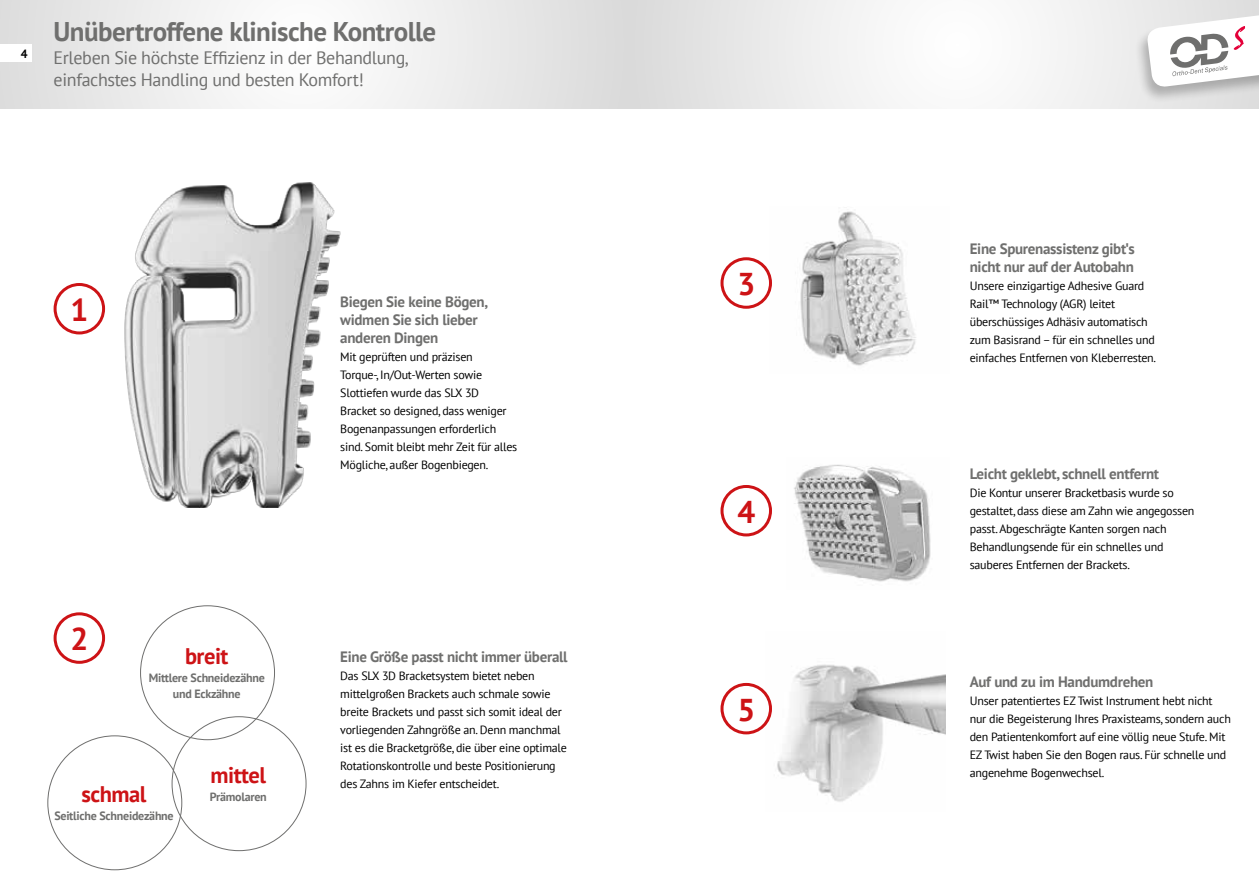
<style>
.page{position:relative;width:1259px;height:893px;background:#fff}
.page>*{position:absolute;margin:0;border:0;box-sizing:border-box;transform-origin:0 0}
.t1{font:700 31.5px "PT Sans";color:#cd1316}
.t2{font:700 27px "PT Sans";letter-spacing:-.02em;color:#6f6f6e}
.t3{font:700 22.5px "PT Sans";letter-spacing:-.02em;color:#cd1316}
.t4{font:18px/22.5px "PT Sans";letter-spacing:-.02em;color:#6f6f6e}
.t5{font:700 15px/18px "PT Sans";letter-spacing:-.02em;color:#6f6f6e}
.t6{font:12px/18px "PT Sans";letter-spacing:-.02em;color:#000}
.t7{font:700 12px/16.5px "PT Sans";letter-spacing:-.02em;color:#6f6f6e;text-align:center}
.t8{font:700 12px "PT Sans";color:#000}
.s1{font-family:"Arial Narrow"}
</style>
<div class="page">
<svg style="left:0;top:0;width:629px;height:108px;fill:#ededed"></svg>
<div style="left:0;top:45px;width:32px;height:17px;background:#fff"></div>
<svg style="left:629px;top:0;width:630px;height:108px;fill:#f1f1f1"></svg>
<img style="left:765px;top:664px;width:180px;height:138px">
<div style="left:54px;top:612px;width:51px;height:52px;border:3px solid #cd1316;border-radius:50%"></div>
<div style="left:720px;top:485px;width:52px;height:51px;border:3px solid #cd1316;border-radius:50%"></div>
<div style="left:720px;top:683px;width:52px;height:51px;border:3px solid #cd1316;border-radius:50%"></div>
<div style="left:54px;top:283px;width:51px;height:51px;border:3px solid #cd1316;border-radius:50%"></div>
<img style="left:794px;top:464px;width:137px;height:118px">
<img style="left:770px;top:211px;width:146px;height:155px">
<img style="left:70px;top:182px;width:271px;height:326px">
<div style="left:720px;top:257px;width:52px;height:52px;border:3px solid #cd1316;border-radius:50%"></div>
<div style="left:1134px;top:11px;width:125px;height:93px;background:#000;opacity:.25"></div>
<svg style="left:1146px;top:11px;width:113px;height:77px"></svg>
<p class="t8" style="left:21px;top:45px;width:8px">4</p>
<h2 class="t2" style="left:54px;top:14px;width:384px">Unübertroffene klinische Kontrolle</h2>
<h3 class="t4" style="left:54px;top:46px;width:356px">Erleben Sie höchste Effizienz in der Behandlung, einfachstes Handling und besten Komfort!</h3>
<h1 class="t1" style="left:70px;top:289px;width:19px">1</h1>
<h1 class="t1" style="left:70px;top:618px;width:19px">2</h1>
<h3 class="t3" style="left:185px;top:641px;width:45px">breit</h3>
<p class="t7" style="left:149px;top:669px;width:118px">Mittlere Schneidezähne und Eckzähne</p>
<h3 class="t3" style="left:211px;top:760px;width:57px">mittel</h3>
<h3 class="t3" style="left:81px;top:779px;width:67px">schmal</h3>
<p class="t7" style="left:210px;top:788px;width:58px">Prämolaren</p>
<p class="t7" style="left:54px;top:807px;width:121px">Seitliche Schneidezähne</p>
<p class="t5" style="left:340px;top:292px;width:149px">Biegen Sie keine Bögen, widmen Sie sich lieber anderen Dingen</p>
<p class="t6" style="left:340px;top:347px;width:178px">Mit geprüften und präzisen<br>Torque-, In/Out-Werten sowie<br>Slottiefen wurde das SLX 3D<br>Bracket so designed, dass weniger<br>Bogenanpassungen erforderlich sind. Somit bleibt mehr Zeit für alles<br>Mögliche, außer Bogenbiegen.</p>
<p class="t5" style="left:340px;top:648px;width:229px">Eine Größe passt nicht immer überall</p>
<p class="t6" style="left:340px;top:667px;width:228px">Das SLX 3D Bracketsystem bietet neben mittelgroßen Brackets auch schmale sowie breite Brackets und passt sich somit ideal der vorliegenden Zahngröße an. Denn manchmal ist es die Bracketgröße, die über eine optimale Rotationskontrolle und beste Positionierung des Zahns im Kiefer entscheidet.</p>
<h1 class="t1" style="left:737px;top:263px;width:19px">3</h1>
<h1 class="t1" style="left:737px;top:491px;width:19px">4</h1>
<h1 class="t1" style="left:737px;top:689px;width:19px">5</h1>
<p class="t5" style="left:969px;top:240px;width:167px">Eine Spurenassistenz gibt<span class="s1">'</span>s nicht nur auf der Autobahn</p>
<p class="t6" style="left:969px;top:277px;width:188px">Unsere einzigartige Adhesive Guard Rail™ Technology (AGR) leitet überschüssiges Adhäsiv automatisch zum Basisrand – für ein schnelles und einfaches Entfernen von Kleberresten.</p>
<p class="t5" style="left:969px;top:465px;width:191px">Leicht geklebt, schnell entfernt</p>
<p class="t6" style="left:969px;top:484px;width:226px">Die Kontur unserer Bracketbasis wurde so gestaltet, dass diese am Zahn wie angegossen passt. Abgeschrägte Kanten sorgen nach Behandlungsende für ein schnelles und sauberes Entfernen der Brackets.</p>
<p class="t5" style="left:969px;top:673px;width:185px">Auf und zu im Handumdrehen</p>
<p class="t6" style="left:969px;top:692px;width:263px">Unser patentiertes EZ Twist Instrument hebt nicht nur die Begeisterung Ihres Praxisteams, sondern auch den Patientenkomfort auf eine völlig neue Stufe. Mit EZ Twist haben Sie den Bogen raus. Für schnelle und angenehme Bogenwechsel.</p>
</div>
